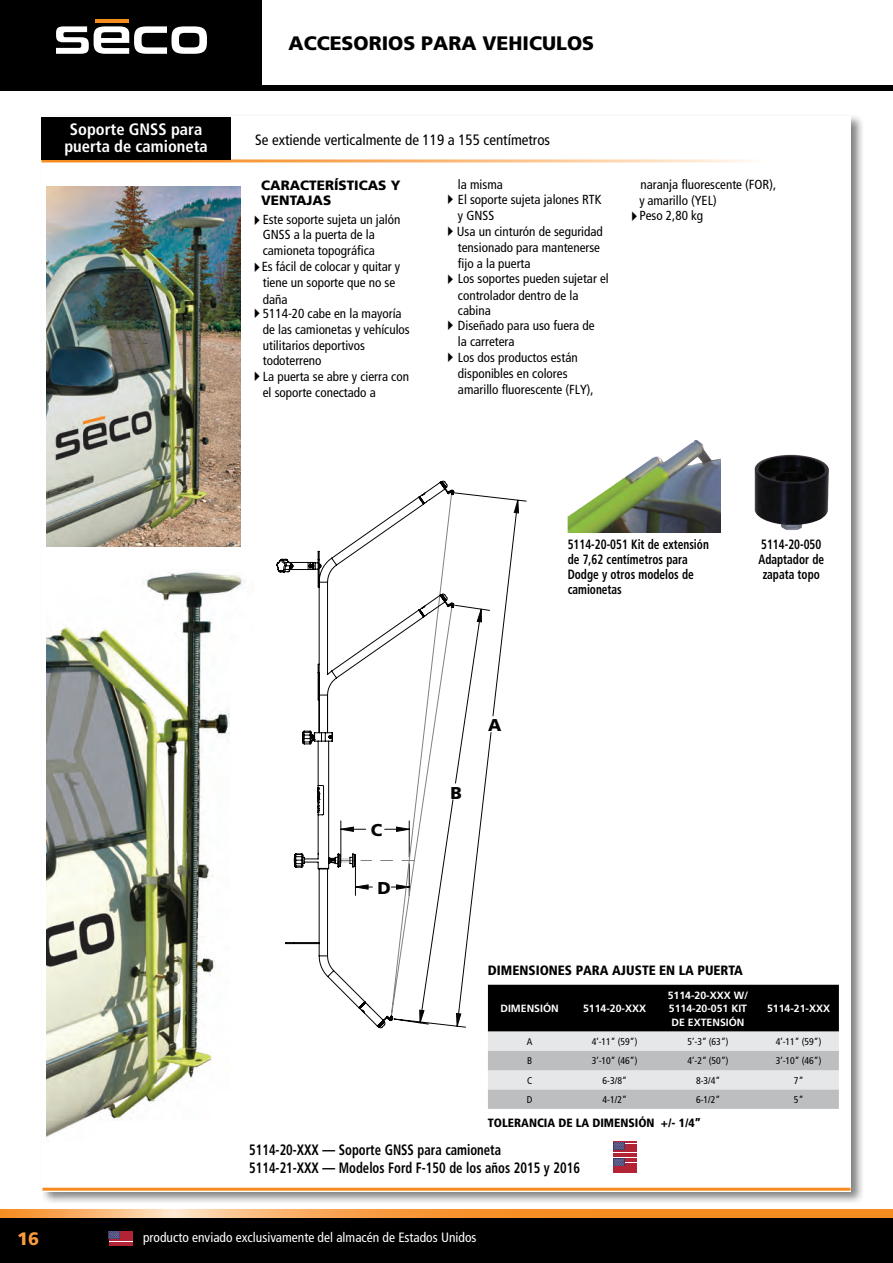
<style>
.page{position:relative;width:893px;height:1263px;background:#fff}
.page>*{position:absolute;margin:0;border:0;box-sizing:border-box;transform-origin:0 0}
.t1{font:19.5px "Frutiger LT 75 Blk";color:#000}
.t2{font:18px "Frutiger LT 75 Blk";color:#f89a3e}
.t3{font:900 17.1px "Frutiger LT Std";color:#040503}
.t4{font:16.5px/16.5px "Frutiger LT 67 Bd Cn";color:#fff;text-align:center}
.t5{font:15px/18px "Frutiger LT 67 Bd Cn";color:#000;scale:.85 1}
.t6{font:15px "Frutiger LT 57 Cn";color:#000}
.t7{font:13.5px/15px "Frutiger LT 67 Bd Cn";color:#000;text-align:center;scale:.84 1}
.t8{font:condensed 13.5px "Frutiger LT Std";color:#fff}
.t9{font:13.5px "Frutiger LT 77 Blk Cn";color:#000}
.t10{font:13.5px/14.4px "Frutiger LT 75 Blk";color:#000}
.t11{font:13.2px/15.8px "Frutiger LT 57 Cn";color:#000}
.t12{font:condensed 13.2px/15.8px "Frutiger LT Std";color:#000}
.t13{font:12px "Frutiger LT 77 Blk Cn";color:#000}
.t14{font:700 10.5px/13.5px "Frutiger LT Std";color:#fff;text-align:justify}
.t15{font:condensed 9.75px "Frutiger LT Std";color:#000}
</style>
<div class="page">
<div style="left:1px;top:0;width:261px;height:86px;background:#000"></div>
<svg style="left:56px;top:26px;width:151px;height:28px"></svg>
<hr style="left:95px;top:19px;width:33px;height:4px;background:#f68b1f">
<div style="left:0;top:85px;width:893px;height:6px;background:#000"></div>
<div style="left:0;top:1218px;width:893px;height:45px;background:#000"></div>
<svg style="left:0;top:1209px;width:893px;height:9px"></svg>
<div style="left:41px;top:113px;width:824px;height:1092px;background:#000;opacity:.5"></div>
<div style="left:42px;top:116px;width:808px;height:1076px;background:#fff"></div>
<hr style="left:42px;top:1188px;width:808px;height:3px;background:#f68b1f">
<hr style="left:41px;top:159px;width:808px;height:3px;background:#fff">
<div style="left:41px;top:117px;width:190px;height:42px;background:#000"></div>
<svg style="left:613px;top:1142px;width:24px;height:31px"></svg>
<svg style="left:488px;top:985px;width:351px;height:124px"></svg>
<svg style="left:109px;top:1231px;width:23px;height:14px"></svg>
<img style="left:47px;top:571px;width:198px;height:566px">
<svg style="left:455px;top:492px;width:72px;height:536px"></svg>
<svg style="left:455px;top:500px;width:63px;height:526px"></svg>
<svg style="left:277px;top:481px;width:178px;height:547px"></svg>
<img style="left:568px;top:440px;width:153px;height:93px">
<img style="left:754px;top:454px;width:75px;height:77px">
<img style="left:46px;top:186px;width:194px;height:360px">
<h1 class="t1" style="left:288px;top:31px;width:307px">ACCESORIOS PARA VEHICULOS</h1>
<p class="t4" style="left:64px;top:122px;width:145px">Soporte GNSS para puerta de camioneta</p>
<p class="t6" style="left:255px;top:131px;width:296px">Se extiende verticalmente de 119 a 155 centímetros</p>
<p class="t10" style="left:261px;top:178px;width:141px">CARACTERÍSTICAS Y<br>VENTAJAS</p>
<p class="t11" style="left:262px;top:211px;width:140px">Este soporte sujeta un jalón<br>GNSS a la puerta de la camioneta topográfica<br>Es fácil de colocar y quitar y tiene un soporte que no se</p>
<p class="t11" style="left:263px;top:292px;width:140px;line-height:14.5px">daña<br>5114-20 cabe en la mayoría</p>
<p class="t11" style="left:263px;top:322px;width:148px">de las camionetas y vehículos utilitarios deportivos todoterreno<br>La puerta se abre y cierra con el soporte conectado a</p>
<p class="t11" style="left:458px;top:177px;width:46px">la misma</p>
<p class="t12" style="left:457px;top:192px;width:153px">El soporte sujeta jalones RTK y GNSS<br>Usa un cinturón de seguridad tensionado para mantenerse fijo a la puerta<br>Los soportes pueden sujetar el</p>
<p class="t12" style="left:458px;top:287px;width:138px">controlador dentro de la cabina<br>Diseñado para uso fuera de la carretera<br>Los dos productos están</p>
<p class="t11" style="left:458px;top:366px;width:137px">disponibles en colores amarillo fluorescente (FLY),</p>
<p class="t12" style="left:639px;top:177px;width:138px">naranja fluorescente (FOR), y amarillo (YEL)<br>Peso 2,80 kg</p>
<h2 class="t2" style="left:17px;top:1227px;width:24px">16</h2>
<p class="t3" style="left:371px;top:820px;width:13px">C</p>
<p class="t3" style="left:378px;top:878px;width:15px">D</p>
<p class="t3" style="left:450px;top:782px;width:13px">B</p>
<p class="t3" style="left:488px;top:715px;width:15px">A</p>
<p class="t7" style="left:568px;top:536px;width:170px;text-align:left">5114-20-051 Kit de extensión de 7,62 centímetros para<br>Dodge y otros modelos de camionetas</p>
<p class="t7" style="left:758px;top:536px;width:80px">5114-20-050<br>Adaptador de zapata topo</p>
<p class="t9" style="left:488px;top:962px;width:257px">DIMENSIONES PARA AJUSTE EN LA PUERTA</p>
<p class="t14" style="left:500px;top:1002px;width:60px">DIMENSIÓN</p>
<p class="t14" style="left:583px;top:1002px;width:65px">5114-20-XXX</p>
<p class="t14" style="left:668px;top:988px;width:82px">5114-20-XXX W/ 5114-20-051 KIT DE EXTENSIÓN</p>
<p class="t14" style="left:767px;top:1002px;width:65px">5114-21-XXX</p>
<p class="t15" style="left:527px;top:1036px;width:7px">A</p>
<p class="t15" style="left:592px;top:1036px;width:47px">4’-11” (59”)</p>
<p class="t15" style="left:687px;top:1036px;width:43px">5’-3” (63”)</p>
<p class="t15" style="left:776px;top:1036px;width:47px">4’-11” (59”)</p>
<p class="t15" style="left:527px;top:1055px;width:7px">B</p>
<p class="t15" style="left:592px;top:1055px;width:47px">3’-10” (46”)</p>
<p class="t15" style="left:687px;top:1055px;width:43px">4’-2” (50”)</p>
<p class="t15" style="left:776px;top:1055px;width:47px">3’-10” (46”)</p>
<p class="t15" style="left:527px;top:1074px;width:7px">C</p>
<p class="t15" style="left:603px;top:1074px;width:26px">6-3/8”</p>
<p class="t15" style="left:696px;top:1074px;width:26px">8-3/4”</p>
<p class="t15" style="left:794px;top:1074px;width:11px">7”</p>
<p class="t15" style="left:527px;top:1094px;width:7px">D</p>
<p class="t15" style="left:603px;top:1094px;width:26px">4-1/2”</p>
<p class="t15" style="left:696px;top:1094px;width:26px">6-1/2”</p>
<p class="t15" style="left:794px;top:1094px;width:11px">5”</p>
<p class="t13" style="left:488px;top:1115px;width:215px">TOLERANCIA DE LA DIMENSIÓN +/- 1/4”</p>
<p class="t5" style="left:249px;top:1141px;width:391px">5114-20-XXX — Soporte GNSS para camioneta<br>5114-21-XXX — Modelos Ford F-150 de los años 2015 y 2016</p>
<p class="t8" style="left:143px;top:1230px;width:335px">producto enviado exclusivamente del almacén de Estados Unidos</p>
</div>
